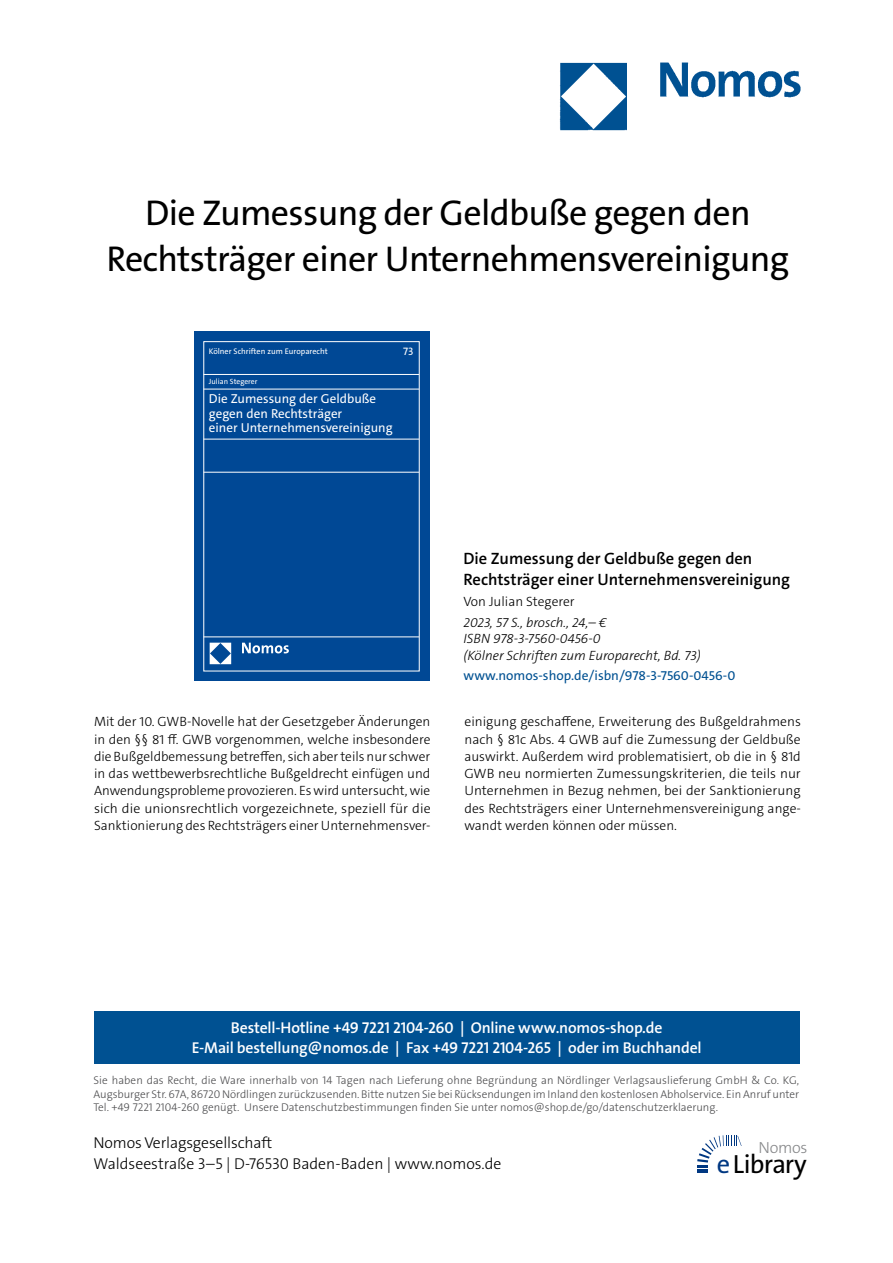
<style>
.page{position:relative;width:893px;height:1263px;background:#fff}
.page>*{position:absolute;margin:0;border:0;box-sizing:border-box;transform-origin:0 0}
.t1{font:36px/46.5px "The Sans Os F";letter-spacing:-.02em;color:#000;text-align:center}
.t2{font:26.4px "The Sans Os F";letter-spacing:-.03em;color:#000}
.t3{font:600 16.5px/21px "The Sans C5";color:#000}
.t4{font:300 16.2px "The Sans Os F";letter-spacing:-.02em;color:#87888a}
.t5{font:600 15.75px/21px "The Sans Os F";letter-spacing:-.01em;color:#fff;text-align:center}
.t6{font:300 15.75px/21px "The Sans Os F";color:#000}
.t7{font:300 13.5px/17.2px "The Sans C5";color:#000;text-align:justify}
.t8{font:italic 300 13.5px/16.5px "The Sans C5";color:#000}
.t9{font:13.5px "The Sans C5";color:#005192}
.t10{font:13.05px/14.1px "The Sans C5";color:#fff}
.t11{font:300 11.25px/13.5px "The Sans Os F";color:#4b4b4d;text-align:justify}
.t12{font:10.8px "The Sans C5";color:#fff}
.t13{font:8.1px "The Sans C5";color:#fff}
.t14{font:7.65px "The Sans C5";color:#fff}
.s1{color:#003882}
</style>
<div class="page">
<img style="left:559px;top:62px;width:242px;height:69px">
<div style="left:94px;top:1011px;width:705px;height:52px;background:#005192"></div>
<svg style="left:697px;top:1135px;width:45px;height:38px"></svg>
<div style="left:194px;top:331px;width:236px;height:349px;background:#004895"></div>
<hr style="left:203px;top:374px;width:216px;height:1px;background:#fff">
<hr style="left:203px;top:439px;width:216px;height:1px;background:#fff">
<hr style="left:203px;top:472px;width:216px;height:1px;background:#fff">
<hr style="left:203px;top:637px;width:216px;height:1px;background:#fff">
<svg style="left:242px;top:643px;width:47px;height:10px"></svg>
<svg style="left:210px;top:643px;width:21px;height:21px"></svg>
<hr style="left:203px;top:389px;width:216px;height:1px;background:#fff">
<h1 class="t1" style="left:107px;top:193px;width:684px">Die Zumessung der Geldbuße gegen den<br>Rechtsträger einer Unternehmensvereinigung</h1>
<p class="t13" style="left:209px;top:346px;width:120px">Kölner Schriften zum Europarecht</p>
<p class="t12" style="left:403px;top:345px;width:12px">73</p>
<p class="t14" style="left:209px;top:376px;width:50px">Julian Stegerer</p>
<p class="t10" style="left:209px;top:392px;width:185px">Die Zumessung der Geldbuße gegen den Rechtsträger<br>einer Unternehmensvereinigung</p>
<p class="t3" style="left:463px;top:548px;width:328px">Die Zumessung der Geldbuße gegen den<br>Rechtsträger einer Unternehmensvereinigung</p>
<p class="t7" style="left:463px;top:593px;width:113px">Von Julian Stegerer</p>
<p class="t8" style="left:463px;top:614px;width:239px">2023, 57 S., brosch., 24,– €<br>ISBN 978-3-7560-0456-0<br>(Kölner Schriften zum Europarecht, Bd. 73)</p>
<p class="t9" style="left:463px;top:667px;width:273px">www.nomos-shop.de/isbn/978-3-7560-0456-0</p>
<p class="t7" style="left:94px;top:713px;width:338px">Mit der 10. GWB-Novelle hat der Gesetzgeber Änderungen in den §§ 81 ff. GWB vorgenommen, welche insbesondere die Bußgeldbemessung betreffen, sich aber teils nur schwer in das wettbewerbsrechtliche Bußgeldrecht einfügen und Anwendungsprobleme provozieren. Es wird untersucht, wie sich die unionsrechtlich vorgezeichnete, speziell für die Sanktionierung des Rechtsträgers einer Unternehmensver-</p>
<p class="t7" style="left:464px;top:713px;width:338px">einigung geschaffene, Erweiterung des Bußgeldrahmens nach § 81c Abs. 4 GWB auf die Zumessung der Geldbuße auswirkt. Außerdem wird problematisiert, ob die in § 81d GWB neu normierten Zumessungskriterien, die teils nur Unternehmen in Bezug nehmen, bei der Sanktionierung des Rechtsträgers einer Unternehmensvereinigung ange&shy;wandt werden können oder müssen.</p>
<p class="t5" style="left:192px;top:1017px;width:511px">Bestell-Hotline +49 7221 2104-260 | Online www.nomos-shop.de<br>E-Mail bestellung@nomos.de | Fax +49 7221 2104-265 | oder im Buchhandel</p>
<p class="t11" style="left:94px;top:1074px;width:707px">Sie haben das Recht, die Ware innerhalb von 14 Tagen nach Lieferung ohne Begründung an Nördlinger Verlagsauslieferung GmbH &amp; Co. KG, Augsburger Str. 67A, 86720 Nördlingen zurückzusenden. Bitte nutzen Sie bei Rücksendungen im Inland den kostenlosen Abholservice. Ein Anruf unter Tel. +49 7221 2104-260 genügt. Unsere Datenschutzbestimmungen finden Sie unter nomos@shop.de/go/datenschutzerklaerung.</p>
<p class="t6" style="left:94px;top:1133px;width:409px">Nomos Verlagsgesellschaft<br>Waldseestraße 3–5 | D-76530 Baden-Baden | www.nomos.de</p>
<p class="t4" style="left:758px;top:1137px;width:51px">Nomos</p>
<h2 class="t2" style="left:717px;top:1153px;width:91px"><span class="s1">e</span>Library</h2>
</div>
